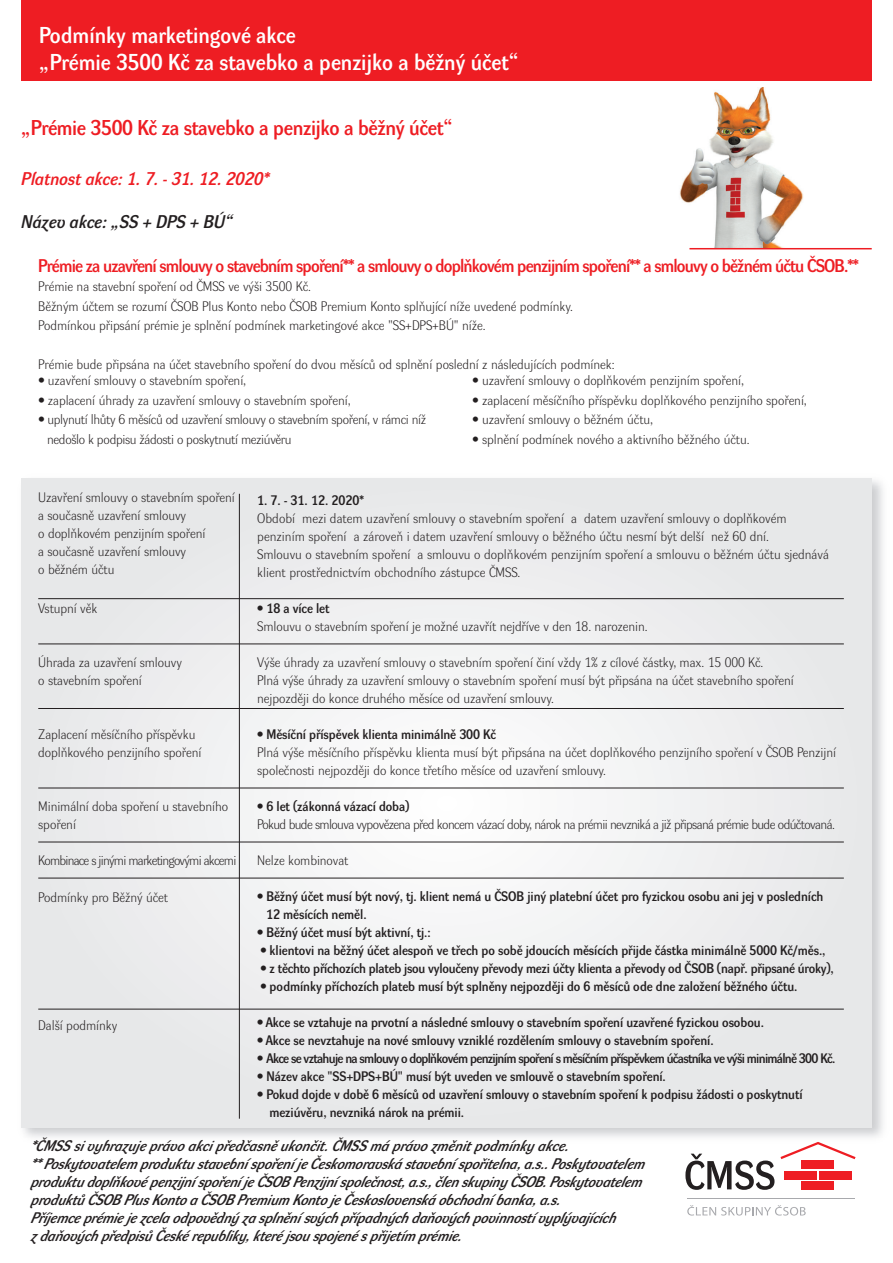
<style>
.page{position:relative;width:893px;height:1263px;background:#fff}
.page>*{position:absolute;margin:0;border:0;box-sizing:border-box;transform-origin:0 0}
.t1{font:22.5px/27px "Dyna Grotesk D";color:#fff}
.t2{font:21px "Dyna Grotesk D";letter-spacing:-.015em;color:#ee1d23}
.t3{font:18px "Dyna Grotesk D";letter-spacing:-.045em;color:#ee1d23}
.t4{font:italic 18px "Dyna Grotesk D";color:#ee1d23}
.t5{font:italic 18px "Dyna Grotesk D";color:#231f20}
.t6{font:italic 15px/18px "Dyna Grotesk D";letter-spacing:-.01em;color:#231f20}
.t7{font:13.5px/18px "Dyna Grotesk L";letter-spacing:-.005em;color:#231f20}
.t8{font:13.5px/18px "Dyna Grotesk D";letter-spacing:-.005em;color:#231f20}
.t9{font:13.5px/18px "Dyna Grotesk L";letter-spacing:-.045em;color:#231f20}
.t10{font:13.5px/19.5px "Dyna Grotesk L";letter-spacing:-.025em;color:#231f20}
.t11{font:13.5px "Dyna Grotesk D";letter-spacing:-.05em;color:#231f20}
.t12{font:13.5px "Dyna Grotesk L";letter-spacing:-.055em;color:#231f20}
.s1{font-family:"Dyna Grotesk D"}
.s2{font-weight:700}
</style>
<div class="page">
<div style="left:21px;top:0;width:851px;height:81px;background:#ee1d23"></div>
<img style="left:680px;top:88px;width:123px;height:160px">
<hr style="left:689px;top:248px;width:183px;height:1px;background:#ee1d23">
<div style="left:21px;top:478px;width:851px;height:649px;background:linear-gradient(to right,#ededee,#ededee)"></div>
<hr style="left:38px;top:644px;width:806px;height:1px;background:#231f20">
<hr style="left:38px;top:598px;width:806px;height:1px;background:#231f20">
<hr style="left:38px;top:708px;width:806px;height:1px;background:#231f20">
<hr style="left:38px;top:788px;width:806px;height:1px;background:#231f20">
<hr style="left:38px;top:842px;width:806px;height:1px;background:#231f20">
<hr style="left:38px;top:878px;width:806px;height:1px;background:#231f20">
<hr style="left:38px;top:1009px;width:806px;height:1px;background:#231f20">
<hr style="left:239px;top:494px;width:1px;height:625px;background:#231f20">
<svg style="left:685px;top:1154px;width:89px;height:36px"></svg>
<svg style="left:780px;top:1142px;width:75px;height:17px"></svg>
<div style="left:819px;top:1171px;width:33px;height:8px;background:#ee1d23"></div>
<div style="left:784px;top:1171px;width:33px;height:8px;background:#ee1d23"></div>
<div style="left:801px;top:1160px;width:33px;height:9px;background:#ee1d23"></div>
<div style="left:801px;top:1181px;width:33px;height:8px;background:#ee1d23"></div>
<hr style="left:687px;top:1198px;width:167px;height:1px;background:#a8a9ad">
<svg style="left:687px;top:1205px;width:119px;height:10px"></svg>
<h1 class="t1" style="left:39px;top:23px;width:481px">Podmínky marketingové akce<br>„Prémie 3500 Kč za stavebko a penzijko a běžný účet“</h1>
<h2 class="t2" style="left:21px;top:119px;width:433px">„Prémie 3500 Kč za stavebko a penzijko a běžný účet“</h2>
<h3 class="t4" style="left:21px;top:168px;width:249px">Platnost akce: 1. 7. - 31. 12. 2020*</h3>
<h3 class="t5" style="left:21px;top:211px;width:213px">Název akce: „SS + DPS + BÚ“</h3>
<h3 class="t3" style="left:38px;top:259px;width:822px">Prémie za uzavření smlouvy o stavebním spoření** a smlouvy o doplňkovém penzijním spoření** a smlouvy o běžném účtu ČSOB.**</h3>
<p class="t7" style="left:38px;top:278px;width:536px;line-height:19.5px">Prémie na stavební spoření od ČMSS ve výši 3500 Kč.<br>Běžným účtem se rozumí ČSOB Plus Konto nebo ČSOB Premium Konto splňující níže uvedené podmínky.<br>Podmínkou připsání prémie je splnění podmínek marketingové akce "SS+DPS+BÚ" níže.</p>
<p class="t7" style="left:38px;top:357px;width:578px">Prémie bude připsána na účet stavebního spoření do dvou měsíců od splnění poslední z následujících podmínek:</p>
<p class="t7" style="left:38px;top:373px;width:209px">• uzavření smlouvy o stavebním spoření,</p>
<p class="t7" style="left:38px;top:392px;width:314px">• zaplacení úhrady za uzavření smlouvy o stavebním spoření,</p>
<p class="t10" style="left:47px;top:411px;width:381px;text-indent:-9px">• uplynutí lhůty 6 měsíců od uzavření smlouvy o stavebním spoření, v rámci níž nedošlo k podpisu žádosti o poskytnutí meziúvěru</p>
<p class="t7" style="left:472px;top:373px;width:273px">• uzavření smlouvy o doplňkovém penzijním spoření,</p>
<p class="t7" style="left:472px;top:392px;width:336px">• zaplacení měsíčního příspěvku doplňkového penzijního spoření,</p>
<p class="t7" style="left:472px;top:412px;width:182px">• uzavření smlouvy o běžném účtu,</p>
<p class="t7" style="left:472px;top:431px;width:278px">• splnění podmínek nového a aktivního běžného účtu.</p>
<p class="t7" style="left:38px;top:489px;width:198px">Uzavření smlouvy o stavebním spoření a současně uzavření smlouvy<br>o doplňkovém penzijním spoření<br>a současně uzavření smlouvy<br>o běžném účtu</p>
<p class="t7" style="left:38px;top:600px;width:61px">Vstupní věk</p>
<p class="t7" style="left:38px;top:654px;width:145px">Úhrada za uzavření smlouvy o stavebním spoření</p>
<p class="t8" style="left:257px;top:492px;width:108px">1. 7. - 31. 12. 2020*</p>
<p class="t7" style="left:257px;top:510px;width:573px">Období mezi datem uzavření smlouvy o stavebním spoření a datem uzavření smlouvy o doplňkovém penziním spoření a zároveň i datem uzavření smlouvy o běžného účtu nesmí být delší než 60 dní.<br>Smlouvu o stavebním spoření a smlouvu o doplňkovém penzijním spoření a smlouvu o běžném účtu sjednává klient prostřednictvím obchodního zástupce ČMSS.</p>
<p class="t7" style="left:257px;top:600px;width:392px"><span class="s1">•</span> <span class="s2">18 a více let<br></span>Smlouvu o stavebním spoření je možné uzavřít nejdříve v den 18. narozenin.</p>
<p class="t7" style="left:257px;top:654px;width:538px">Výše úhrady za uzavření smlouvy o stavebním spoření činí vždy 1% z cílové částky, max. 15 000 Kč.<br>Plná výše úhrady za uzavření smlouvy o stavebním spoření musí být připsána na účet stavebního spoření nejpozději do konce druhého měsíce od uzavření smlouvy.</p>
<p class="t7" style="left:257px;top:726px;width:580px"><span class="s1">•</span> <span class="s2">Měsíční příspěvek klienta minimálně 300 Kč<br></span>Plná výše měsíčního příspěvku klienta musí být připsána na účet doplňkového penzijního spoření v ČSOB Penzijní společnosti nejpozději do konce třetího měsíce od uzavření smlouvy.</p>
<p class="t9" style="left:257px;top:798px;width:579px"><span class="s1">•</span> <span class="s2">6 let (zákonná vázací doba)<br></span>Pokud bude smlouva vypovězena před koncem vázací doby, nárok na prémii nevzniká a již připsaná prémie bude odúčtovaná.</p>
<p class="t7" style="left:257px;top:852px;width:93px">Nelze kombinovat</p>
<p class="t8" style="left:266px;top:888px;width:559px;text-indent:-9px">• Běžný účet musí být nový, tj. klient nemá u ČSOB jiný platební účet pro fyzickou osobu ani jej v posledních<br>12 měsících neměl.</p>
<p class="t8" style="left:257px;top:924px;width:175px">• Běžný účet musí být aktivní, tj.:</p>
<p class="t8" style="left:260px;top:942px;width:567px">• klientovi na běžný účet alespoň ve třech po sobě jdoucích měsících přijde částka minimálně 5000 Kč/měs.,</p>
<p class="t8" style="left:260px;top:960px;width:575px">• z těchto příchozích plateb jsou vyloučeny převody mezi účty klienta a převody od ČSOB (např. připsané úroky),</p>
<p class="t8" style="left:260px;top:978px;width:539px">• podmínky příchozích plateb musí být splněny nejpozději do 6 měsíců ode dne založení běžného účtu.</p>
<p class="t8" style="left:257px;top:1014px;width:508px">• Akce se vztahuje na prvotní a následné smlouvy o stavebním spoření uzavřené fyzickou osobou.</p>
<p class="t8" style="left:257px;top:1032px;width:458px">• Akce se nevztahuje na nové smlouvy vzniklé rozdělením smlouvy o stavebním spoření.</p>
<p class="t11" style="left:257px;top:1052px;width:580px">• Akce se vztahuje na smlouvy o doplňkovém penzijním spoření s měsíčním příspěvkem účastníka ve výši minimálně 300 Kč.</p>
<p class="t8" style="left:257px;top:1068px;width:410px">• Název akce "SS+DPS+BÚ" musí být uveden ve smlouvě o stavebním spoření.</p>
<p class="t8" style="left:269px;top:1086px;width:535px;text-indent:-12px">• Pokud dojde v době 6 měsíců od uzavření smlouvy o stavebním spoření k podpisu žádosti o poskytnutí meziúvěru, nevzniká nárok na prémii.</p>
<p class="t6" style="left:31px;top:1137px;width:618px">*ČMSS si vyhrazuje právo akci předčasně ukončit. ČMSS má právo změnit podmínky akce.<br>** Poskytovatelem produktu stavební spoření je Českomoravská stavební spořitelna, a.s.. Poskytovatelem produktu doplňkové penzijní spoření je ČSOB Penzijní společnost, a.s., člen skupiny ČSOB.Poskytovatelem produktů ČSOB Plus Konto a ČSOB Premium Konto je Československá obchodní banka, a.s.<br>Příjemce prémie je zcela odpovědný za splnění svých případných daňových povinností vyplývajících<br>z daňových předpisů České republiky, které jsou spojené s přijetím prémie.</p>
<p class="t7" style="left:38px;top:726px;width:165px">Zaplacení měsíčního příspěvku doplňkového penzijního spoření</p>
<p class="t7" style="left:38px;top:798px;width:191px">Minimální doba spoření u stavebního spoření</p>
<p class="t12" style="left:38px;top:854px;width:200px">Kombinace s jinými marketingovými akcemi</p>
<p class="t7" style="left:38px;top:889px;width:131px">Podmínky pro Běžný účet</p>
<p class="t7" style="left:38px;top:1017px;width:81px">Další podmínky</p>
</div>
